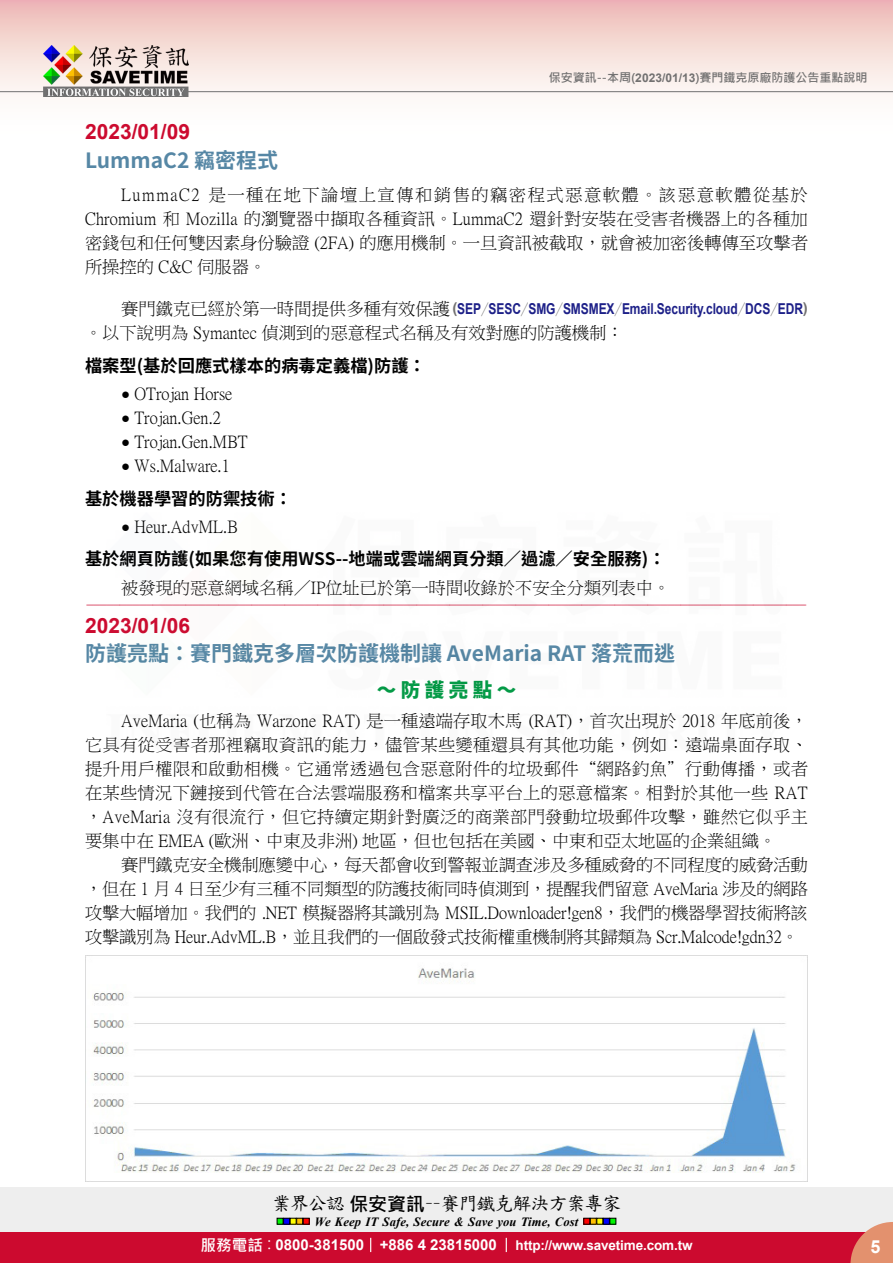
<style>
.page{position:relative;width:893px;height:1263px;background:#fff}
.page>*{position:absolute;margin:0;border:0;box-sizing:border-box;transform-origin:0 0}
.t1{font:700 21px "Source Han Sans TW";color:#5687a5}
.t2{font:700 21px "Arial";color:#cc0a2f}
.t3{font:800 19.5px "Source Han Sans TW";color:#094}
.t4{font:18.9px "DF Kai Shu SB Estd BF";letter-spacing:-.05em;color:#000}
.t5{font:700 18px "Arial";color:#fff}
.t6{font:17.25px/24px "P Ming Li U";color:#000;text-align:justify}
.t7{font:700 17.25px "Source Han Sans TW";color:#000}
.t8{font:16.5px "DF Kai Shu SB Estd BF";color:#cc0a2f}
.t9{font:700 15px "Arial";letter-spacing:-.005em;color:#1d2088;scale:.8 1}
.t10{font:700 13.5px "Arial";letter-spacing:-.01em;color:#fff}
.t11{font:italic 700 12.6px "Times New Roman";letter-spacing:.005em;color:#000}
.t12{font:700 12px "Microsoft Jheng Hei";color:#727171}
.s1{font-family:"Arial"}
.s2{font-family:"P Ming Li U";font-weight:400;font-size:17.25px;color:#000}
.s3{color:#727171}
.s4{font-family:"Source Han Sans TW";font-weight:800;color:#727171}
.s5{font-family:"Arial";font-size:15px}
.s6{font-family:"Microsoft Jheng Hei";font-weight:700}
.s7{font-family:"Microsoft Jheng Hei";font-size:15.6px}
.s8{font-family:"Microsoft Jheng Hei";font-weight:400;font-size:15.6px}
.s9{font-size:15px}
</style>
<div class="page">
<div style="left:0;top:1187px;width:893px;height:49px;background:#eee"></div>
<svg style="left:277px;top:1218px;width:32px;height:6px"></svg>
<svg style="left:584px;top:1218px;width:32px;height:6px"></svg>
<div style="left:0;top:1232px;width:893px;height:31px;background:#cc0a2f"></div>
<svg style="left:850px;top:1222px;width:43px;height:41px"></svg>
<svg style="left:370px;top:1238px;width:1px;height:14px"></svg>
<svg style="left:506px;top:1238px;width:1px;height:14px"></svg>
<div style="left:0;top:0;width:893px;height:141px;background:linear-gradient(to bottom,#efc0bb,#fff)"></div>
<hr style="left:0;top:91px;width:893px;height:1px;background:#727171">
<img style="left:44px;top:46px;width:145px;height:51px">
<img style="left:85px;top:956px;width:723px;height:225px">
<p class="t12" style="left:549px;top:70px;width:320px">保安資訊--本周(<span class="s1">2023/01/13</span>)賽門鐵克原廠防護公告重點說明</p>
<p class="t2" style="left:85px;top:117px;width:107px">2023/01/09</p>
<p class="t1" style="left:85px;top:148px;width:195px">LummaC2 竊密程式</p>
<p class="t6" style="left:85px;top:183px;width:724px;text-indent:36px">LummaC2 是一種在地下論壇上宣傳和銷售的竊密程式惡意軟體。該惡意軟體從基於Chromium 和 Mozilla 的瀏覽器中擷取各種資訊。LummaC2 還針對安裝在受害者機器上的各種加密錢包和任何雙因素身份驗證 (2FA) 的應用機制。一旦資訊被截取，就會被加密後轉傳至攻擊者所操控的 C&amp;C 伺服器。</p>
<p class="t9" style="left:121px;top:298px;width:860px"><span class="s2">賽門鐵克已經於第一時間提供多種有效保護</span><span class="s3">(</span>SEP<span class="s4">／</span>SESC<span class="s4">／</span>SMG<span class="s4">／</span>SMSMEX<span class="s4">／</span>Email.Security.cloud<span class="s4">／</span>DCS<span class="s4">／</span>EDR<span class="s3">)</span></p>
<p class="t6" style="left:85px;top:321px;width:540px">。以下說明為 Symantec 偵測到的惡意程式名稱及有效對應的防護機制：</p>
<p class="t7" style="left:85px;top:356px;width:342px">檔案型(基於回應式樣本的病毒定義檔)防護：</p>
<p class="t6" style="left:121px;top:382px;width:113px"><span class="s5">●</span> OTrojan Horse</p>
<p class="t6" style="left:121px;top:406px;width:101px"><span class="s5">●</span> Trojan.Gen.2</p>
<p class="t6" style="left:121px;top:430px;width:128px"><span class="s5">●</span> Trojan.Gen.MBT</p>
<p class="t6" style="left:121px;top:454px;width:110px"><span class="s5">●</span> Ws.Malware.1</p>
<p class="t7" style="left:85px;top:489px;width:209px">基於機器學習的防禦技術：</p>
<p class="t6" style="left:121px;top:514px;width:118px"><span class="s5">●</span> Heur.AdvML.B</p>
<p class="t7" style="left:85px;top:549px;width:582px">基於網頁防護(如果您有使用WSS--地端或雲端網頁分類／過濾／安全服務)：</p>
<p class="t6" style="left:121px;top:575px;width:551px">被發現的惡意網域名稱／IP位址已於第一時間收錄於不安全分類列表中。</p>
<p class="t8" style="left:86px;top:597px;width:723px">-------------------------------------------------------------------------------------------------------------</p>
<p class="t2" style="left:85px;top:610px;width:107px">2023/01/06</p>
<p class="t1" style="left:85px;top:642px;width:591px">防護亮點：賽門鐵克多層次防護機制讓 AveMaria RAT 落荒而逃</p>
<p class="t3" style="left:377px;top:678px;width:141px">～ 防 護 亮 點 ～</p>
<p class="t6" style="left:85px;top:709px;width:725px;text-indent:36px">AveMaria (也稱為 Warzone RAT) 是一種遠端存取木馬 (RAT)，首次出現於 2018 年底前後，它具有從受害者那裡竊取資訊的能力，儘管某些變種還具有其他功能，例如：遠端桌面存取、提升用戶權限和啟動相機。它通常透過包含惡意附件的垃圾郵件“網路釣魚”行動傳播，或者在某些情況下鏈接到代管在合法雲端服務和檔案共享平台上的惡意檔案。相對於其他一些 RAT，AveMaria 沒有很流行，但它持續定期針對廣泛的商業部門發動垃圾郵件攻擊，雖然它似乎主要集中在 EMEA (歐洲、中東及非洲) 地區，但也包括在美國、中東和亞太地區的企業組織。</p>
<p class="t6" style="left:85px;top:853px;width:724px;text-indent:36px">賽門鐵克安全機制應變中心，每天都會收到警報並調查涉及多種威脅的不同程度的威脅活動，但在 1 月 4 日至少有三種不同類型的防護技術同時偵測到，提醒我們留意 AveMaria 涉及的網路攻擊大幅增加。我們的 .NET 模擬器將其識別為 MSIL.Downloader!gen8，我們的機器學習技術將該攻擊識別為 Heur.AdvML.B，並且我們的一個啟發式技術權重機制將其歸類為 Scr.Malcode!gdn32。</p>
<p class="t4" style="left:272px;top:1194px;width:351px">業界公認<span class="s6">保安資訊</span>－－賽門鐵克解決方案專家</p>
<p class="t11" style="left:315px;top:1212px;width:265px">We Keep IT Safe, Secure &amp; Save you Time, Cost</p>
<p class="t10" style="left:200px;top:1235px;width:494px"><span class="s7">服務電話</span><span class="s8">：</span><span class="s9">0800-381500 +886 4 23815000</span> http://www.savetime.com.tw</p>
<p class="t5" style="left:870px;top:1234px;width:12px">5</p>
</div>
